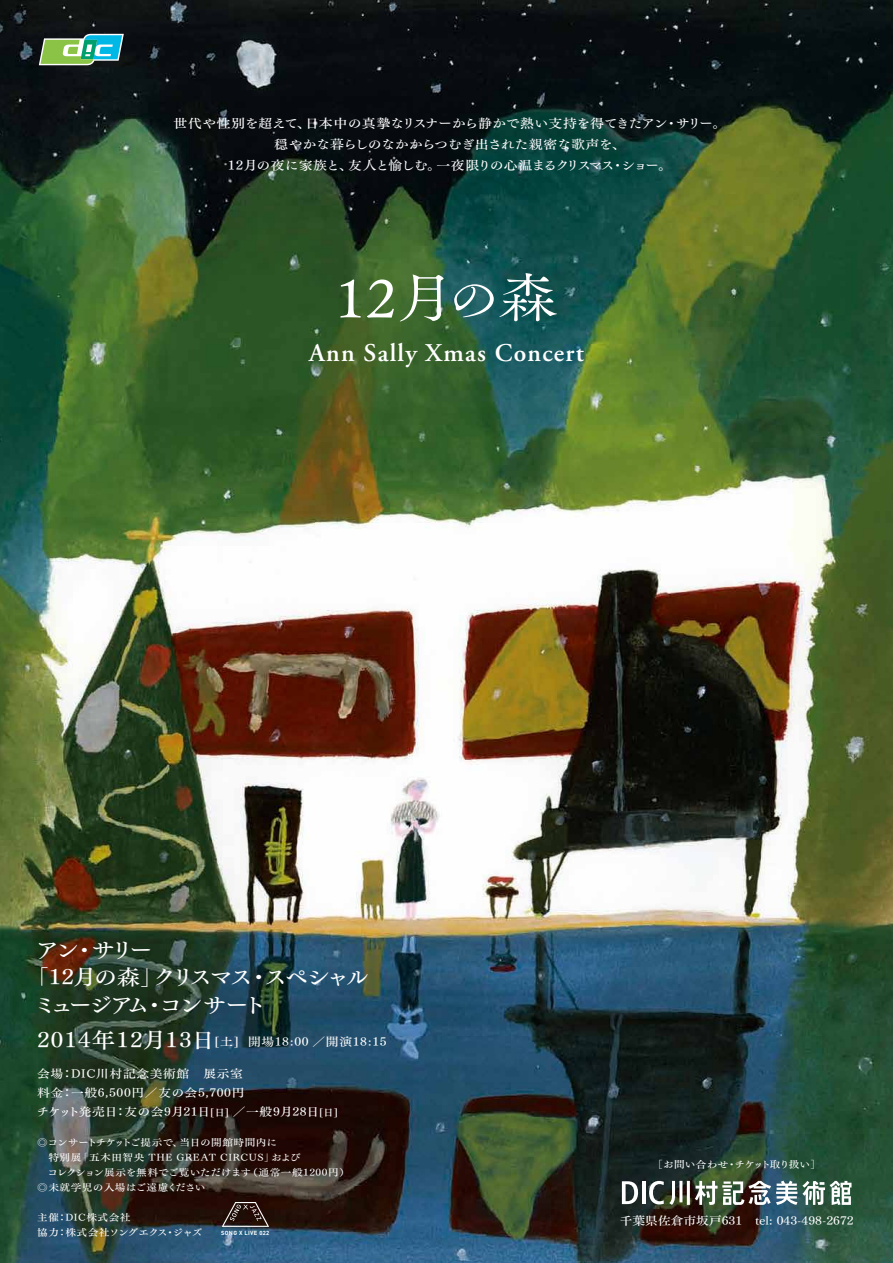
<style>
.page{position:relative;width:893px;height:1263px;background:#fff}
.page>*{position:absolute;margin:0;border:0;box-sizing:border-box;transform-origin:0 0}
.t1{font:53.55px "Tsuku B Old Min Pr 6 R";letter-spacing:-.04em;color:#fff;scale:1.11 1}
.t2{font:600 25.5px "Adobe Garamond Pro";letter-spacing:.05em;color:#fff}
.t3{font:21px/27.6px "Tsuku Min Pr 5 D";letter-spacing:-.1em;color:#fff;scale:1.11 1}
.t4{font:21px "Tsuku Min Pr 5 D";letter-spacing:.05em;color:#fff;scale:1.11 1}
.t5{font:12.45px "Tsuku Min Pr 5 D";letter-spacing:-.02em;color:#fff;scale:1.11 1}
.t6{font:12.45px "Tsuku Min Pr 5 D";letter-spacing:-.12em;color:#fff;scale:1.11 1}
.t7{font:12.45px "Tsuku Min Pr 5 D";letter-spacing:.015em;color:#fff;scale:1.11 1}
.t8{font:12.45px "Tsuku Min Pr 5 D";letter-spacing:.02em;color:#fff;scale:1.11 1}
.t9{font:11.55px "Tsuku Min Pr 5 D";letter-spacing:.05em;color:#fff;scale:1.11 1}
.t10{font:11.55px "Tsuku Min Pr 5 D";color:#fff;scale:1.11 1}
.t11{font:11.55px "Tsuku Min Pr 5 D";letter-spacing:.03em;color:#fff;scale:1.11 1}
.t12{font:11.55px "Tsuku Min Pr 5 D";letter-spacing:-.1em;color:#fff;scale:1.11 1}
.t13{font:9.6px "Tsuku Min Pr 5 D";letter-spacing:.03em;color:#fff;scale:1.11 1}
.t14{font:9.6px "Tsuku Min Pr 5 D";letter-spacing:.05em;color:#fff;scale:1.11 1}
.t15{font:9.6px/14.9px "Tsuku Min Pr 5 D";letter-spacing:-.01em;color:#fff;scale:1.11 1}
.t16{font:9.6px "Tsuku Min Pr 5 D";letter-spacing:-.095em;color:#fff;scale:1.11 1}
.t17{font:9.6px "Tsuku Min Pr 5 D";letter-spacing:-.05em;color:#fff;scale:1.11 1}
.t18{font:9.6px "Tsuku Min Pr 5 D";letter-spacing:-.12em;color:#fff;scale:1.11 1}
.t19{font:700 5.85px "DIN";letter-spacing:.05em;color:#fff}
</style>
<div class="page">
<img style="left:0;top:0;width:893px;height:1263px">
<svg style="left:39px;top:34px;width:85px;height:31px;background:#69ab8a"></svg>
<svg style="left:622px;top:1181px;width:16px;height:23px"></svg>
<hr style="left:642px;top:1181px;width:3px;height:23px;background:#fff">
<img style="left:649px;top:1180px;width:202px;height:25px">
<svg style="left:222px;top:1202px;width:47px;height:25px"></svg>
<p class="t5" style="left:305px;top:112px;width:328px">日本中の真摯なリスナーから静かで熱い支持を得てきたアン</p>
<p class="t7" style="left:174px;top:112px;width:125px">世代や性別を超えて、</p>
<p class="t5" style="left:274px;top:133px;width:318px">穏やかな暮らしのなかからつむぎ出された親密な歌声を、</p>
<p class="t5" style="left:676px;top:112px;width:47px">サリー。</p>
<p class="t5" style="left:665px;top:112px;width:14px">・</p>
<p class="t5" style="left:348px;top:154px;width:85px">友人と愉しむ。</p>
<p class="t8" style="left:228px;top:154px;width:114px">12月の夜に家族と、</p>
<p class="t6" style="left:436px;top:154px;width:162px">一夜限りの心温まるクリスマス</p>
<p class="t5" style="left:621px;top:154px;width:47px">ショー。</p>
<p class="t5" style="left:611px;top:154px;width:14px">・</p>
<h1 class="t1" style="left:335px;top:251px;width:203px">12月の森</h1>
<h2 class="t2" style="left:309px;top:338px;width:276px">Ann Sally Xmas Concert</h2>
<h3 class="t3" style="left:91px;top:934px;width:56px">サリー</h3>
<h3 class="t3" style="left:36px;top:934px;width:41px">アン</h3>
<h3 class="t3" style="left:73px;top:934px;width:23px">・</h3>
<h3 class="t3" style="left:33px;top:961px;width:212px;text-indent:-8px">「12月の森」<br>ミュージアムコンサート</h3>
<h3 class="t3" style="left:153px;top:961px;width:92px">クリスマス</h3>
<h3 class="t3" style="left:264px;top:961px;width:96px">スペシャル</h3>
<h3 class="t3" style="left:247px;top:961px;width:23px">・</h3>
<h3 class="t3" style="left:143px;top:989px;width:23px">・</h3>
<h3 class="t4" style="left:37px;top:1021px;width:161px">2014年12月13日</h3>
<p class="t9" style="left:71px;top:1063px;width:156px">DIC川村記念美術館　展示室</p>
<p class="t9" style="left:248px;top:1031px;width:126px">開場18:00 ／開演18:15</p>
<p class="t9" style="left:215px;top:1031px;width:23px">土[ ]</p>
<p class="t9" style="left:37px;top:1063px;width:25px">会場</p>
<p class="t9" style="left:61px;top:1063px;width:13px">：</p>
<p class="t9" style="left:71px;top:1082px;width:158px">一般6,500円／友の会5,700円</p>
<p class="t9" style="left:37px;top:1082px;width:25px">料金</p>
<p class="t9" style="left:61px;top:1082px;width:13px">：</p>
<p class="t9" style="left:233px;top:1102px;width:79px">／一般9月28日</p>
<p class="t12" style="left:36px;top:1102px;width:75px">チケット発売日</p>
<p class="t11" style="left:124px;top:1102px;width:79px">友の会9月21日</p>
<p class="t9" style="left:114px;top:1102px;width:13px">：</p>
<p class="t13" style="left:210px;top:1104px;width:19px">日[ ]</p>
<p class="t13" style="left:319px;top:1104px;width:19px">日[ [</p>
<p class="t13" style="left:179px;top:1134px;width:90px">当日の開館時間内に</p>
<p class="t16" style="left:37px;top:1134px;width:133px">◎コンサートチケットご提示で、</p>
<p class="t14" style="left:78px;top:1149px;width:179px">「五木田智央 THE GREAT CIRCUS」</p>
<p class="t13" style="left:37px;top:1149px;width:41px">　特別展</p>
<p class="t13" style="left:271px;top:1149px;width:28px">および</p>
<p class="t15" style="left:37px;top:1164px;width:194px">　コレクション展示を無料でご覧いただけます◎未就学児の入場はご遠慮ください</p>
<p class="t14" style="left:65px;top:1208px;width:60px">DIC株式会社</p>
<p class="t14" style="left:247px;top:1164px;width:94px">（通常一般1200円(</p>
<p class="t13" style="left:37px;top:1208px;width:21px">主催</p>
<p class="t13" style="left:57px;top:1208px;width:11px">：</p>
<p class="t17" style="left:65px;top:1223px;width:94px">株式会社ソングエクス</p>
<p class="t13" style="left:37px;top:1223px;width:21px">協力</p>
<p class="t13" style="left:173px;top:1223px;width:28px">ジャズ</p>
<p class="t13" style="left:57px;top:1223px;width:11px">：</p>
<p class="t13" style="left:165px;top:1223px;width:11px">・</p>
<p class="t19" style="left:221px;top:1229px;width:50px">SONG X LIVE 022</p>
<p class="t18" style="left:735px;top:1155px;width:80px">チケット取り扱い[</p>
<p class="t13" style="left:652px;top:1155px;width:70px">［お問い合わせ</p>
<p class="t13" style="left:726px;top:1155px;width:11px">・</p>
<p class="t10" style="left:620px;top:1211px;width:212px">千葉県佐倉市坂戸631　tel: 043-498-2672</p>
</div>
